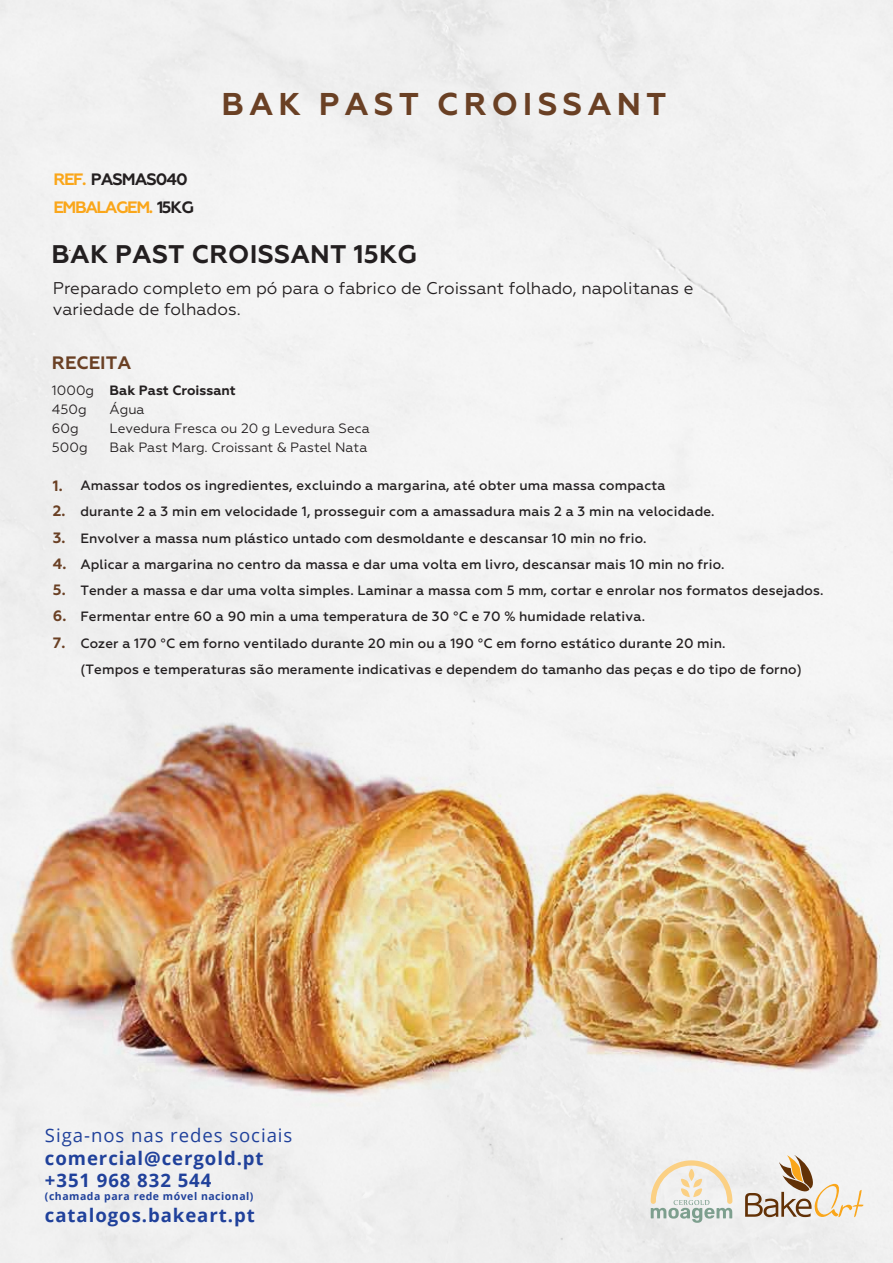
<style>
.page{position:relative;width:893px;height:1263px;background:#fff}
.page>*{position:absolute;margin:0;border:0;box-sizing:border-box;transform-origin:0 0}
.t1{font:700 31.5px "Geometria";letter-spacing:.16em;color:#6a4024}
.t2{font:700 25.5px "Geometria";letter-spacing:.01em;color:#231f20}
.t3{font:700 18.6px/22.4px "Open Sans";letter-spacing:.05em;color:#20419b}
.t4{font:18.6px "Open Sans";letter-spacing:.05em;color:#20419b}
.t5{font:700 18px "Geometria";color:#6a4024}
.t6{font:16.95px/20.4px "Geometria";color:#231f20}
.t7{font:700 16.5px/27.6px "Geometria";letter-spacing:-.09em;color:#faa61a}
.t8{font:700 15px/26.2px "Geometria";color:#6a4024}
.t9{font:500 13.5px/26.2px "Geometria";letter-spacing:.01em;color:#231f20}
.t10{font:13.5px/19.2px "Geometria";color:#231f20}
.t11{font:700 13.5px "Geometria";color:#231f20}
.t12{font:700 10.5px "Open Sans";letter-spacing:.05em;color:#20419b}
.s1{color:#231f20}
</style>
<div class="page">
<img style="left:0;top:0;width:893px;height:1263px">
<svg style="left:745px;top:1155px;width:118px;height:62px"></svg>
<svg style="left:651px;top:1160px;width:81px;height:63px"></svg>
<p class="t7" style="left:54px;top:166px;width:142px">REF. <span class="s1">PASMAS040<br></span>EMBALAGEM. <span class="s1">15KG</span></p>
<h1 class="t1" style="left:222px;top:85px;width:446px">BAK PAST CROISSANT</h1>
<h2 class="t2" style="left:52px;top:239px;width:367px">BAK PAST CROISSANT 15KG</h2>
<p class="t6" style="left:53px;top:278px;width:642px">Preparado completo em pó para o fabrico de Croissant folhado, napolitanas e variedade de folhados.</p>
<h3 class="t5" style="left:52px;top:352px;width:81px">RECEITA</h3>
<p class="t11" style="left:110px;top:382px;width:128px">Bak Past Croissant</p>
<p class="t10" style="left:110px;top:400px;width:262px">Água<br>Levedura Fresca ou 20 g Levedura Seca<br>Bak Past Marg. Croissant &amp; Pastel Nata</p>
<p class="t10" style="left:52px;top:381px;width:44px">1000g<br>450g<br>60g<br>500g</p>
<p class="t9" style="left:80px;top:472px;width:745px">Amassar todos os ingredientes, excluindo a margarina, até obter uma massa compacta<br>durante 2 a 3 min em velocidade 1, prosseguir com a amassadura mais 2 a 3 min na velocidade.<br>Envolver a massa num plástico untado com desmoldante e descansar 10 min no frio.<br>Aplicar a margarina no centro da massa e dar uma volta em livro, descansar mais 10 min no frio.<br>Tender a massa e dar uma volta simples. Laminar a massa com 5 mm, cortar e enrolar nos formatos desejados.<br>Fermentar entre 60 a 90 min a uma temperatura de 30 °C e 70 % humidade relativa.<br>Cozer a 170 °C em forno ventilado durante 20 min ou a 190 °C em forno estático durante 20 min.<br>(Tempos e temperaturas são meramente indicativas e dependem do tamanho das peças e do tipo de forno)</p>
<p class="t8" style="left:53px;top:472px;width:15px">1.<br>2.<br>3.<br>4.<br>5.<br>6.<br>7.</p>
<h3 class="t4" style="left:45px;top:1123px;width:249px">Siga-nos nas redes sociais</h3>
<h3 class="t3" style="left:45px;top:1146px;width:220px">comercial@cergold.pt +351 968 832 544</h3>
<p class="t12" style="left:45px;top:1188px;width:210px">(chamada para rede móvel nacional)</p>
<h3 class="t3" style="left:45px;top:1203px;width:211px">catalogos.bakeart.pt</h3>
</div>
